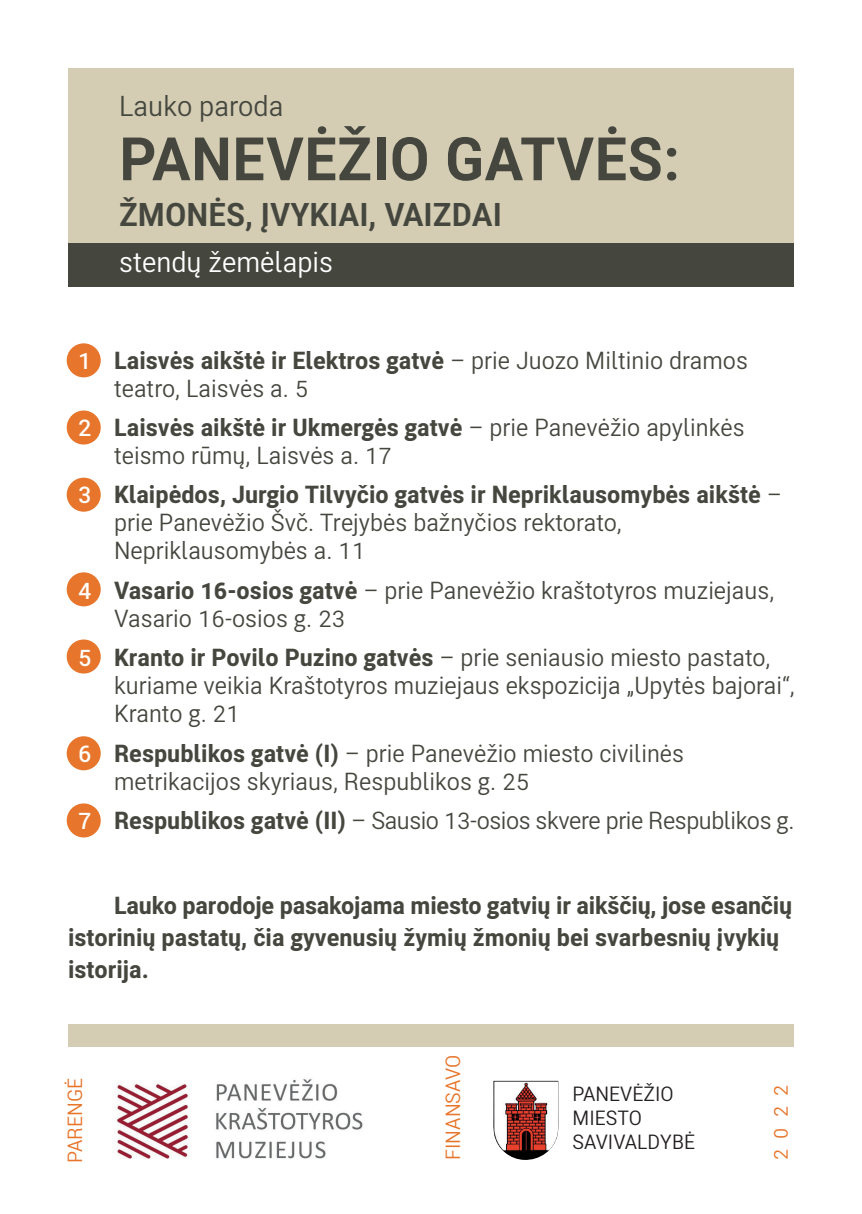
<style>
.page{position:relative;width:862px;height:1214px;background:#fff}
.page>*{position:absolute;margin:0;border:0;box-sizing:border-box;transform-origin:0 0}
.t1{font:800 60px "Robert Sans";color:#45473f}
.t2{font:800 32px "Robert Sans";color:#45473f}
.t3{font:28px "Robert Sans";color:#fff}
.t4{font:28px "Robert Sans";color:#45473f}
.t5{font:24px/28px "Robert Sans";color:#45473f}
.t6{font:900 24px/32px "Robert Sans";color:#45473f}
.t7{font:24px "Robert Sans";letter-spacing:-.02em;color:#45473f}
.t8{font:20px/24px "Robert Sans";color:#231f20}
.t9{font:20px "Robert Sans";color:#e7752b}
.s1{font-weight:600;color:#fff}
.s2{font-weight:900}
</style>
<div class="page">
<div style="left:68px;top:234px;width:726px;height:53px;background:#45473f"></div>
<div style="left:68px;top:1023px;width:726px;height:23px;background:#d4cdb4"></div>
<div style="left:68px;top:68px;width:726px;height:174px;background:#d4cdb4"></div>
<img style="left:493px;top:1080px;width:66px;height:80px">
<img style="left:116px;top:1079px;width:247px;height:80px">
<div style="left:67px;top:343px;width:34px;height:34px;background:#e7752b;border-radius:50%"></div>
<div style="left:67px;top:410px;width:34px;height:34px;background:#e7752b;border-radius:50%"></div>
<div style="left:67px;top:477px;width:34px;height:34px;background:#e7752b;border-radius:50%"></div>
<div style="left:67px;top:572px;width:34px;height:34px;background:#e7752b;border-radius:50%"></div>
<div style="left:67px;top:736px;width:34px;height:34px;background:#e7752b;border-radius:50%"></div>
<div style="left:67px;top:639px;width:34px;height:34px;background:#e7752b;border-radius:50%"></div>
<div style="left:67px;top:803px;width:34px;height:34px;background:#e7752b;border-radius:50%"></div>
<p class="t4" style="left:119px;top:87px;width:166px">Lauko paroda</p>
<h1 class="t1" style="left:119px;top:117px;width:562px">PANEVĖŽIO GATVĖS:</h1>
<h2 class="t2" style="left:119px;top:192px;width:384px">ŽMONĖS, ĮVYKIAI, VAIZDAI</h2>
<p class="t3" style="left:119px;top:243px;width:216px">stendų žemėlapis</p>
<p class="t5" style="left:114px;top:346px;width:635px;text-indent:-36px"><span class="s1">1</span> <span class="s2">Laisvės aikštė ir Elektros gatvė</span> – prie Juozo Miltinio dramos teatro, Laisvės a. 5</p>
<p class="t5" style="left:114px;top:414px;width:632px;text-indent:-36px"><span class="s1">2</span> <span class="s2">Laisvės aikštė ir Ukmergės gatvė</span> – prie Panevėžio apylinkės teismo rūmų, Laisvės a. 17</p>
<p class="t5" style="left:114px;top:481px;width:669px;text-indent:-36px"><span class="s1">3</span> <span class="s2">Klaipėdos, Jurgio Tilvyčio gatvės ir Nepriklausomybės aikštė</span> – prie Panevėžio Švč. Trejybės bažnyčios rektorato,<br>Nepriklausomybės a. 11</p>
<p class="t5" style="left:114px;top:576px;width:662px;text-indent:-36px"><span class="s1">4</span> <span class="s2">Vasario 16-osios gatvė</span> – prie Panevėžio kraštotyros muziejaus,<br>Vasario 16-osios g. 23</p>
<p class="t5" style="left:114px;top:644px;width:682px;text-indent:-36px"><span class="s1">5</span> <span class="s2">Kranto ir Povilo Puzino gatvės</span> – prie seniausio miesto pastato, kuriame veikia Kraštotyros muziejaus ekspozicija „Upytės bajorai“,<br>Kranto g. 21</p>
<p class="t5" style="left:114px;top:739px;width:571px;text-indent:-36px"><span class="s1">6</span> <span class="s2">Respublikos gatvė (I)</span> – prie Panevėžio miesto civilinės metrikacijos skyriaus, Respublikos g. 25</p>
<p class="t7" style="left:78px;top:803px;width:718px"><span class="s1">7</span> <span class="s2">Respublikos gatvė (II)</span> – Sausio 13-osios skvere prie Respublikos g.</p>
<p class="t6" style="left:68px;top:890px;width:725px;text-indent:46px">Lauko parodoje pasakojama miesto gatvių ir aikščių, jose esančių istorinių pastatų, čia gyvenusių žymių žmonių bei svarbesnių įvykių istorija.</p>
<p class="t9" style="left:61px;top:1162px;width:86px;rotate:-90deg">PARENGĖ</p>
<p class="t9" style="left:439px;top:1159px;width:106px;rotate:-90deg">FINANSAVO</p>
<p class="t8" style="left:572px;top:1082px;width:124px">PANEVĖŽIO<br>MIESTO<br>SAVIVALDYBĖ</p>
<p class="t9" style="left:766px;top:1159px;width:76px;rotate:-90deg">2022</p>
</div>
